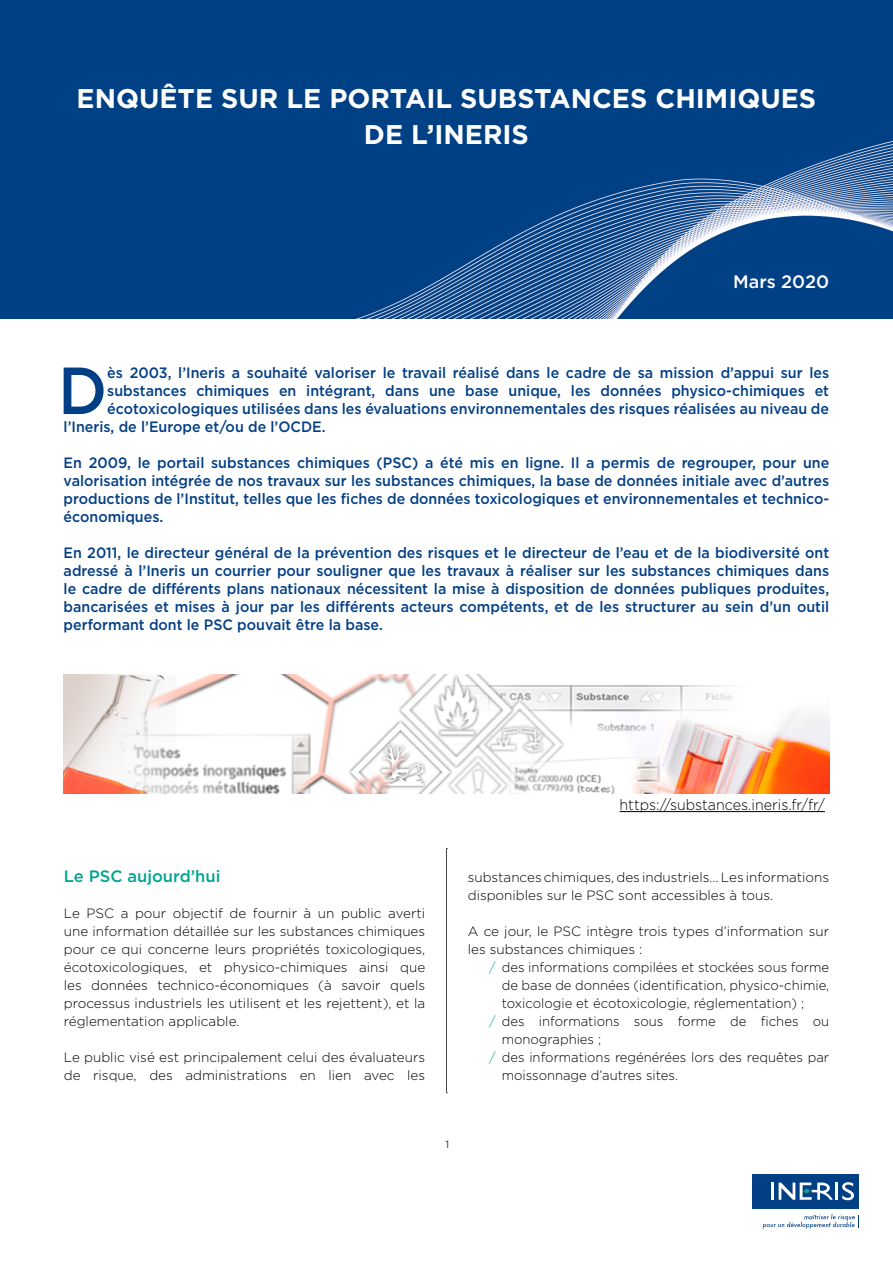
<style>
.page{position:relative;width:893px;height:1263px;background:#fff}
.page>*{position:absolute;margin:0;border:0;box-sizing:border-box;transform-origin:0 0}
.t1{font:500 66.45px "Gotham";color:#033f85;scale:.95 1}
.t2{font:700 27px/36px "Gotham";color:#fff;text-align:center}
.t3{font:500 18px "Gotham";color:#fff}
.t4{font:500 16.5px "Gotham";color:#00a590}
.t5{font:500 15px/18px "Gotham";color:#033f85;text-align:justify;scale:.95 1}
.t6{font:300 15px "Gotham";color:#000;scale:.95 1}
.t7{font:300 13.5px/18px "Gotham";color:#000}
.t8{font:10.5px "Gotham";color:#033f85}
.s1{color:#00a590}
</style>
<div class="page">
<div style="left:752px;top:1174px;width:107px;height:34px;background:#033f85"></div>
<hr style="left:771px;top:1182px;width:3px;height:18px;background:#fff">
<hr style="left:835px;top:1182px;width:3px;height:18px;background:#fff">
<svg style="left:842px;top:1182px;width:12px;height:18px"></svg>
<svg style="left:779px;top:1182px;width:54px;height:18px"></svg>
<svg style="left:763px;top:1214px;width:96px;height:15px"></svg>
<img style="left:0;top:0;width:893px;height:319px">
<svg style="left:446px;top:848px;width:1px;height:245px"></svg>
<img style="left:64px;top:674px;width:765px;height:119px">
<hr style="left:620px;top:811px;width:205px;height:1px;background:#000">
<h2 class="t2" style="left:77px;top:80px;width:741px">ENQUÊTE SUR LE PORTAIL SUBSTANCES CHIMIQUES<br>DE L’INERIS</h2>
<p class="t3" style="left:733px;top:270px;width:97px">Mars 2020</p>
<h1 class="t1" style="left:58px;top:347px;width:53px">D</h1>
<p class="t5" style="left:107px;top:364px;width:761px">ès 2003, l’Ineris a souhaité valoriser le travail réalisé dans le cadre de sa mission d’appui sur les</p>
<p class="t5" style="left:107px;top:382px;width:761px">substances chimiques en intégrant, dans une base unique, les données physico-chimiques et</p>
<p class="t5" style="left:107px;top:400px;width:761px">écotoxicologiques utilisées dans les évaluations environnementales des risques réalisées au niveau de</p>
<p class="t5" style="left:64px;top:418px;width:277px">l’Ineris, de l’Europe et/ou de l’OCDE.</p>
<p class="t5" style="left:64px;top:454px;width:807px">En 2009, le portail substances chimiques (PSC) a été mis en ligne. Il a permis de regrouper, pour une valorisation intégrée de nos travaux sur les substances chimiques, la base de données initiale avec d’autres productions de l’Institut, telles que les fiches de données toxicologiques et environnementales et technico&shy;économiques.</p>
<p class="t5" style="left:64px;top:544px;width:807px">En 2011, le directeur général de la prévention des risques et le directeur de l’eau et de la biodiversité ont adressé à l’Ineris un courrier pour souligner que les travaux à réaliser sur les substances chimiques dans le cadre de différents plans nationaux nécessitent la mise à disposition de données publiques produites, bancarisées et mises à jour par les différents acteurs compétents, et de les structurer au sein d’un outil performant dont le PSC pouvait être la base.</p>
<p class="t4" style="left:64px;top:865px;width:158px">Le PSC aujourd’hui</p>
<p class="t7" style="left:64px;top:904px;width:363px;text-align:justify">Le PSC a pour objectif de fournir à un public averti une information détaillée sur les substances chimiques pour ce qui concerne leurs propriétés toxicologiques, écotoxicologiques, et physico-chimiques ainsi que les données technico-économiques (à savoir quels processus industriels les utilisent et les rejettent), et la réglementation applicable.</p>
<p class="t7" style="left:64px;top:1048px;width:363px">Le public visé est principalement celui des évaluateurs de risque, des administrations en lien avec les</p>
<p class="t6" style="left:620px;top:795px;width:218px">https://substances.ineris.fr/fr/</p>
<p class="t7" style="left:468px;top:868px;width:363px">substances chimiques, des industriels… Les informations disponibles sur le PSC sont accessibles à tous.</p>
<p class="t7" style="left:468px;top:922px;width:363px">A ce jour, le PSC intègre trois types d’information sur les substances chimiques :</p>
<p class="t7" style="left:489px;top:958px;width:342px"><span class="s1">/</span> des informations compilées et stockées sous forme</p>
<p class="t7" style="left:502px;top:976px;width:329px">de base de données (identification, physico-chimie,</p>
<p class="t7" style="left:502px;top:994px;width:304px">toxicologie et écotoxicologie, réglementation) ;</p>
<p class="t7" style="left:489px;top:1012px;width:342px"><span class="s1">/</span> des informations sous forme de fiches ou</p>
<p class="t7" style="left:502px;top:1030px;width:101px">monographies ;</p>
<p class="t7" style="left:489px;top:1048px;width:342px"><span class="s1">/</span> des informations regénérées lors des requêtes par</p>
<p class="t7" style="left:502px;top:1066px;width:178px">moissonnage d’autres sites.</p>
<p class="t8" style="left:445px;top:1138px;width:5px">1</p>
</div>
